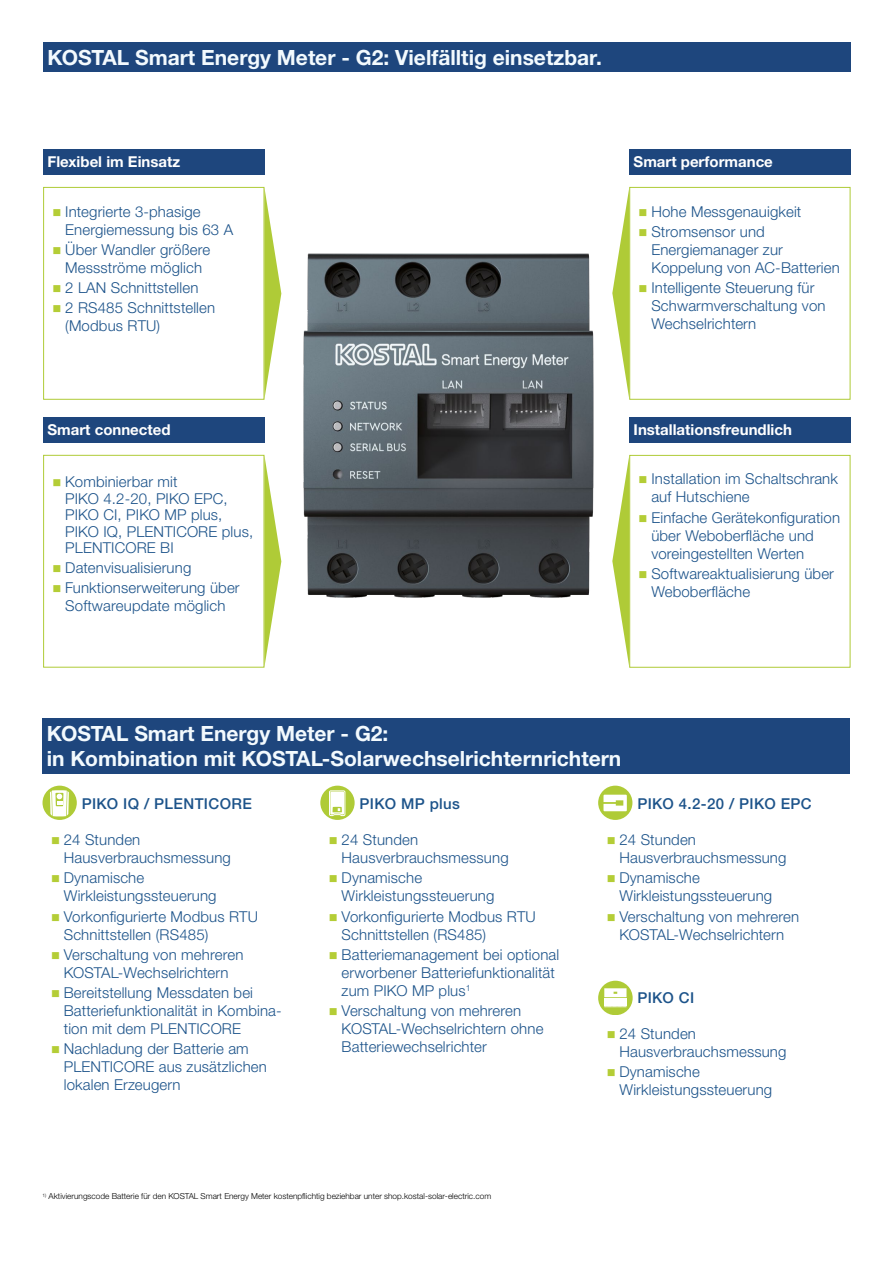
<style>
.page{position:relative;width:893px;height:1263px;background:#fff}
.page>*{position:absolute;margin:0;border:0;box-sizing:border-box;transform-origin:0 0}
.t1{font:700 21px/25.2px "Helvetica Neue LTW1 G";color:#f3fafe}
.t2{font:300 15px/18px "Helvetica Neue LTW1 G";letter-spacing:.01em;color:#1c538a}
.t3{font:700 15px "Helvetica Neue LTW1 G";color:#fff}
.t4{font:500 15px "Helvetica Neue LTW1 G";letter-spacing:.025em;color:#1c538a}
.t5{font:300 8.25px "Helvetica Neue LTW1 G";color:#000}
.s1{font-family:"KOSTSYMB";font-weight:400;font-size:12px;color:#b4cd36}
</style>
<div class="page">
<img style="left:219px;top:253px;width:463px;height:345px">
<div style="left:43px;top:786px;width:34px;height:34px;background:#afcb37;border-radius:50%"></div>
<svg style="left:50px;top:790px;width:19px;height:27px"></svg>
<div style="left:320px;top:786px;width:35px;height:34px;background:#afcb37;border-radius:50%"></div>
<svg style="left:329px;top:790px;width:17px;height:26px"></svg>
<div style="left:598px;top:786px;width:34px;height:34px;background:#afcb37;border-radius:50%"></div>
<svg style="left:603px;top:795px;width:24px;height:16px"></svg>
<svg style="left:598px;top:981px;width:34px;height:34px"></svg>
<div style="left:604px;top:998px;width:22px;height:7px;background:#fff"></div>
<svg style="left:604px;top:988px;width:22px;height:9px"></svg>
<svg style="left:604px;top:1006px;width:23px;height:1px"></svg>
<div style="left:43px;top:43px;width:808px;height:29px;background:#1e467d"></div>
<div style="left:43px;top:417px;width:221px;height:25px;background:#1e467d"></div>
<div style="left:43px;top:149px;width:221px;height:25px;background:#1e467d"></div>
<div style="left:43px;top:455px;width:221px;height:212px;border:1px solid #afcb37"></div>
<svg style="left:264px;top:455px;width:17px;height:212px"></svg>
<div style="left:43px;top:187px;width:221px;height:213px;border:1px solid #afcb37"></div>
<svg style="left:264px;top:187px;width:17px;height:213px"></svg>
<div style="left:629px;top:149px;width:221px;height:25px;background:#1e467d"></div>
<div style="left:629px;top:417px;width:221px;height:25px;background:#1e467d"></div>
<div style="left:629px;top:455px;width:221px;height:213px;border:1px solid #afcb37"></div>
<svg style="left:612px;top:455px;width:17px;height:210px"></svg>
<div style="left:629px;top:187px;width:221px;height:213px;border:1px solid #afcb37"></div>
<svg style="left:612px;top:190px;width:17px;height:210px"></svg>
<div style="left:43px;top:719px;width:807px;height:55px;background:#1e467d"></div>
<svg style="left:640px;top:477px;width:6px;height:7px"></svg>
<svg style="left:640px;top:515px;width:6px;height:7px"></svg>
<svg style="left:640px;top:571px;width:6px;height:7px"></svg>
<svg style="left:640px;top:285px;width:6px;height:7px"></svg>
<h1 class="t1" style="left:47px;top:45px;width:556px">KOSTAL Smart Energy Meter - G2: Vielfälltig einsetzbar.</h1>
<p class="t3" style="left:47px;top:152px;width:134px">Flexibel im Einsatz</p>
<p class="t2" style="left:65px;top:202px;width:169px">Integrierte 3-phasige<br>Energiemessung bis 63 A</p>
<p class="t2" style="left:65px;top:240px;width:147px">Über Wandler größere<br>Messströme möglich</p>
<p class="t2" style="left:65px;top:277px;width:151px;line-height:20.1px">2 LAN Schnittstellen<br>2 RS485 Schnittstellen</p>
<p class="t2" style="left:65px;top:316px;width:96px">(Modbus RTU)</p>
<p class="t3" style="left:634px;top:152px;width:141px">Smart performance</p>
<p class="t2" style="left:651px;top:201px;width:152px;line-height:20.1px">Hohe Messgenauigkeit<br>Stromsensor und</p>
<p class="t2" style="left:651px;top:240px;width:190px">Energiemanager zur<br>Koppelung von AC-Batterien</p>
<p class="t2" style="left:651px;top:278px;width:176px">Intelligente Steuerung für<br>Schwarmverschaltung von<br>Wechselrichtern</p>
<p class="t3" style="left:47px;top:420px;width:125px">Smart connected</p>
<p class="t2" style="left:65px;top:473px;width:190px;line-height:16.5px;text-indent:-13px"><span class="s1">n</span> Kombinierbar mit<br>PIKO 4.2-20, PIKO EPC,<br>PIKO CI, PIKO MP plus,<br>PIKO IQ, PLENTICORE plus,<br>PLENTICORE BI</p>
<p class="t2" style="left:65px;top:558px;width:176px;line-height:20.1px">Datenvisualisierung<br>Funktionserweiterung über</p>
<p class="t2" style="left:65px;top:597px;width:162px">Softwareupdate möglich</p>
<p class="t3" style="left:634px;top:420px;width:160px">Installationsfreundlich</p>
<p class="t2" style="left:651px;top:470px;width:188px">Installation im Schaltschrank auf Hutschiene</p>
<p class="t2" style="left:651px;top:508px;width:190px">Einfache Gerätekonfiguration über Weboberfläche und voreingestellten Werten</p>
<p class="t2" style="left:651px;top:564px;width:184px">Softwareaktualisierung über<br>Weboberfläche</p>
<h1 class="t1" style="left:47px;top:721px;width:576px">KOSTAL Smart Energy Meter - G2:<br>in Kombination mit KOSTAL-Solarwechselrichternrichtern</h1>
<p class="t4" style="left:82px;top:795px;width:172px">PIKO IQ / PLENTICORE</p>
<p class="t2" style="left:64px;top:831px;width:169px">24 Stunden<br>Hausverbrauchsmessung</p>
<p class="t2" style="left:64px;top:869px;width:154px">Dynamische<br>Wirkleistungssteuerung</p>
<p class="t2" style="left:64px;top:907px;width:196px">Vorkonfigurierte Modbus RTU<br>Schnittstellen (RS485)</p>
<p class="t2" style="left:64px;top:945px;width:181px">Verschaltung von mehreren<br>KOSTAL-Wechselrichtern</p>
<p class="t2" style="left:64px;top:983px;width:218px">Bereitstellung Messdaten bei<br>Batteriefunktionalität in Kombina&shy;tion mit dem PLENTICORE</p>
<p class="t2" style="left:64px;top:1039px;width:205px">Nachladung der Batterie am<br>PLENTICORE aus zusätzlichen lokalen Erzeugern</p>
<p class="t4" style="left:360px;top:795px;width:102px">PIKO MP plus</p>
<p class="t2" style="left:342px;top:831px;width:169px">24 Stunden<br>Hausverbrauchsmessung</p>
<p class="t2" style="left:342px;top:869px;width:154px">Dynamische<br>Wirkleistungssteuerung</p>
<p class="t2" style="left:342px;top:907px;width:196px">Vorkonfigurierte Modbus RTU<br>Schnittstellen (RS485)</p>
<p class="t2" style="left:342px;top:945px;width:219px">Batteriemanagement bei optional erworbener Batteriefunktionalität zum PIKO MP plus<sup>1</sup></p>
<p class="t2" style="left:342px;top:1001px;width:203px">Verschaltung von mehreren<br>KOSTAL-Wechselrichtern ohne<br>Batteriewechselrichter</p>
<p class="t5" style="left:43px;top:1191px;width:450px"><sup>1)</sup> Aktivierungscode Batterie für den KOSTAL Smart Energy Meter kostenpflichtig beziehbar unter shop.kostal-solar-electric.com</p>
<p class="t4" style="left:637px;top:795px;width:176px">PIKO 4.2-20 / PIKO EPC</p>
<p class="t2" style="left:619px;top:831px;width:169px">24 Stunden<br>Hausverbrauchsmessung</p>
<p class="t2" style="left:619px;top:869px;width:154px">Dynamische<br>Wirkleistungssteuerung</p>
<p class="t2" style="left:619px;top:907px;width:181px">Verschaltung von mehreren<br>KOSTAL-Wechselrichtern</p>
<p class="t4" style="left:637px;top:988px;width:58px">PIKO CI</p>
<p class="t2" style="left:619px;top:1024px;width:169px">24 Stunden<br>Hausverbrauchsmessung</p>
<p class="t2" style="left:619px;top:1062px;width:154px">Dynamische<br>Wirkleistungssteuerung</p>
</div>
